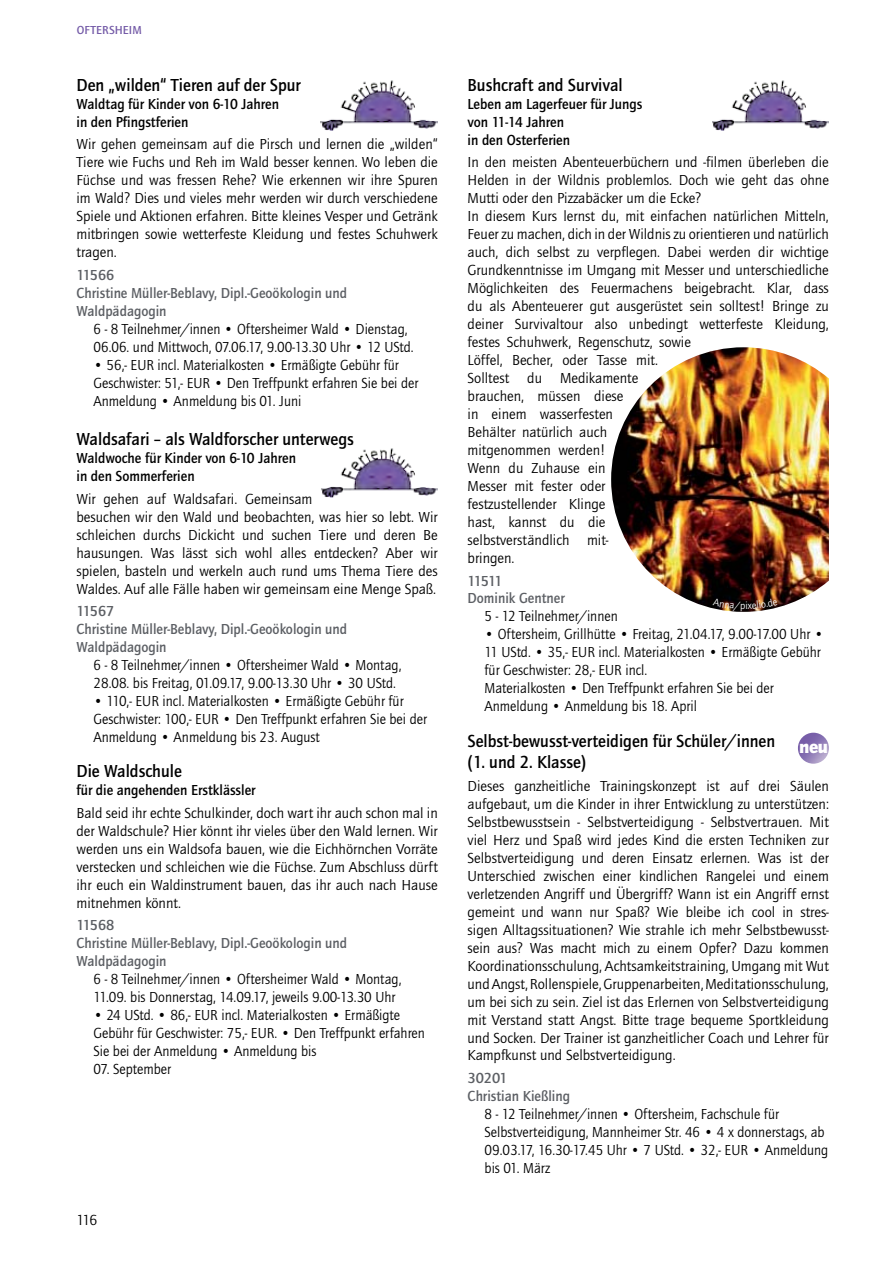
<style>
.page{position:relative;width:893px;height:1263px;background:#fff}
.page>*{position:absolute;margin:0;border:0;box-sizing:border-box;transform-origin:0 0}
.t1{font:900 18.75px "Quay Itc T";color:#fff}
.t2{font:700 18px/21.6px "Quay Itc T";color:#000;scale:.95 1}
.t3{font:15px/18px "Quay Itc T";color:#000;text-align:justify}
.t4{font:15px/18px "Quay Itc T";color:#000;scale:.95 1}
.t5{font:700 15px/18px "Quay Itc T";color:#5c5f64}
.t6{font:700 15px/18px "Quay Itc T";color:#000;scale:.95 1}
.t7{font:700 12px "Quay Itc T";letter-spacing:.005em;color:#755ca8}
</style>
<div class="page">
<img style="left:712px;top:80px;width:117px;height:50px">
<img style="left:611px;top:347px;width:218px;height:265px">
<img style="left:321px;top:80px;width:117px;height:50px">
<img style="left:321px;top:448px;width:117px;height:50px">
<img style="left:321px;top:448px;width:33px;height:1px">
<img style="left:798px;top:733px;width:31px;height:31px;border-radius:50%">
<svg style="left:713px;top:598px;width:65px;height:13px"></svg>
<p class="t7" style="left:77px;top:25px;width:66px">OFTERSHEIM</p>
<p class="t2" style="left:77px;top:75px;width:238px">Den „wilden“ Tieren auf der Spur</p>
<p class="t6" style="left:77px;top:95px;width:215px">Waldtag für Kinder von 6-10 Jahren in den Pfingstferien</p>
<p class="t3" style="left:76px;top:136px;width:363px">Wir gehen gemeinsam auf die Pirsch und lernen die „wilden“ Tiere wie Fuchs und Reh im Wald besser kennen. Wo leben die Füchse und was fressen Rehe? Wie erkennen wir ihre Spuren im Wald? Dies und vieles mehr werden wir durch verschiedene Spiele und Aktionen erfahren. Bitte kleines Vesper und Getränk mitbringen sowie wetterfeste Kleidung und festes Schuhwerk tragen.</p>
<p class="t5" style="left:76px;top:266px;width:272px">11566<br>Christine Müller-Beblavy, Dipl.-Geoökologin und<br>Waldpädagogin</p>
<p class="t4" style="left:94px;top:321px;width:339px">6 - 8 Teilnehmer/innen • Oftersheimer Wald • Dienstag,<br>06.06. und Mittwoch, 07.06.17, 9.00-13.30 Uhr • 12 UStd.</p>
<p class="t4" style="left:94px;top:357px;width:344px">• 56,- EUR incl. Material kosten • Ermäßigte Gebühr für<br>Geschwister: 51,- EUR • Den Treff punkt erfahren Sie bei der<br>Anmeldung • Anmeldung bis 01. Juni</p>
<p class="t2" style="left:77px;top:429px;width:294px">Waldsafari – als Waldforscher unterwegs</p>
<p class="t6" style="left:77px;top:450px;width:232px">Waldwoche für Kinder von 6-10 Jahren in den Sommerferien</p>
<p class="t3" style="left:77px;top:491px;width:363px;text-align:left">Wir gehen auf Waldsafari. Gemeinsam<br>besuchen wir den Wald und beobachten, was hier so lebt. Wir schleichen durchs Dickicht und suchen Tiere und deren Be hausungen. Was lässt sich wohl alles entdecken? Aber wir spielen, basteln und werkeln auch rund ums Thema Tiere des Waldes. Auf alle Fälle haben wir gemeinsam eine Menge Spaß.</p>
<p class="t5" style="left:77px;top:603px;width:272px">11567<br>Christine Müller-Beblavy, Dipl.-Geoökologin und<br>Waldpädagogin</p>
<p class="t4" style="left:94px;top:657px;width:326px">6 - 8 Teilnehmer/innen • Oftersheimer Wald • Montag,<br>28.08. bis Freitag, 01.09.17, 9.00-13.30 Uhr • 30 UStd.</p>
<p class="t4" style="left:94px;top:693px;width:353px">• 110,- EUR incl. Materialkosten • Ermäßigte Gebühr für<br>Geschwister: 100,- EUR • Den Treffpunkt erfahren Sie bei der<br>Anmeldung • Anmeldung bis 23. August</p>
<p class="t2" style="left:77px;top:761px;width:112px">Die Waldschule</p>
<p class="t6" style="left:77px;top:782px;width:190px">für die angehenden Erstklässler</p>
<p class="t3" style="left:77px;top:805px;width:363px">Bald seid ihr echte Schulkinder, doch wart ihr auch schon mal in der Waldschule? Hier könnt ihr vieles über den Wald lernen. Wir werden uns ein Waldsofa bauen, wie die Eichhörnchen Vorräte verstecken und schleichen wie die Füchse. Zum Abschluss dürft ihr euch ein Waldinstrument bauen, das ihr auch nach Hause mitnehmen könnt.</p>
<p class="t5" style="left:77px;top:917px;width:272px">11568<br>Christine Müller-Beblavy, Dipl.-Geoökologin und<br>Waldpädagogin</p>
<p class="t4" style="left:94px;top:971px;width:326px">6 - 8 Teilnehmer/innen • Oftersheimer Wald • Montag,<br>11.09. bis Donnerstag, 14.09.17, jeweils 9.00-13.30 Uhr</p>
<p class="t4" style="left:94px;top:1007px;width:350px">• 24 UStd. • 86,- EUR incl. Materialkosten • Ermäßigte<br>Gebühr für Geschwister: 75,- EUR. • Den Treffpunkt erfahren<br>Sie bei der Anmeldung • Anmeldung bis</p>
<p class="t4" style="left:94px;top:1061px;width:83px">07. September</p>
<p class="t3" style="left:77px;top:1212px;width:23px">116</p>
<p class="t2" style="left:468px;top:75px;width:165px">Bushcraft and Survival</p>
<p class="t6" style="left:468px;top:95px;width:185px">Leben am Lagerfeuer für Jungs von 11-14 Jahren<br>in den Osterferien</p>
<p class="t3" style="left:468px;top:154px;width:363px;text-align:left">In den meisten Abenteuerbüchern und -filmen überleben die Helden in der Wildnis problemlos. Doch wie geht das ohne Mutti oder den Pizzabäcker um die Ecke?<br>In diesem Kurs lernst du, mit einfachen natürlichen Mitteln, Feuer zu machen, dich in der Wildnis zu orientieren und natürlich auch, dich selbst zu verpflegen. Dabei werden dir wichtige Grundkenntnisse im Umgang mit Messer und unterschiedliche Möglichkeiten des Feuermachens beigebracht. Klar, dass du als Abenteuerer gut ausgerüstet sein solltest! Bringe zu deiner Survivaltour also unbedingt wetterfeste Kleidung, festes Schuhwerk, Regenschutz, sowie<br>Löffel, Becher, oder Tasse mit.<br>Solltest du Medikamente<br>brauchen, müssen diese<br>in einem wasserfesten<br>Behälter natürlich auch<br>mitgenommen werden!<br>Wenn du Zuhause ein<br>Messer mit fester oder<br>festzustellender Klinge<br>hast, kannst du die<br>selbstverständlich mit-<br>bringen.</p>
<p class="t5" style="left:468px;top:572px;width:99px">11511<br>Dominik Gentner</p>
<p class="t4" style="left:485px;top:609px;width:142px">5 - 12 Teilnehmer/innen</p>
<p class="t4" style="left:485px;top:627px;width:358px">• Oftersheim, Grillhütte • Freitag, 21.04.17, 9.00-17.00 Uhr • 11 UStd. • 35,- EUR incl. Material kosten • Ermäßigte Gebühr für Geschwister: 28,- EUR incl.<br>Materialkosten • Den Treffpunkt erfahren Sie bei der Anmeldung • Anmeldung bis 18. April</p>
<p class="t2" style="left:468px;top:731px;width:325px">Selbst-bewusst-verteidigen für Schüler/innen (1. und 2. Klasse)</p>
<p class="t3" style="left:467px;top:778px;width:363px">Dieses ganzheitliche Trainingskonzept ist auf drei Säulen aufgebaut, um die Kinder in ihrer Entwicklung zu unterstützen:<br>Selbstbewusstsein - Selbstverteidigung - Selbstvertrauen. Mit viel Herz und Spaß wird jedes Kind die ersten Techniken zur Selbstverteidigung und deren Einsatz erlernen. Was ist der Unterschied zwischen einer kindlichen Rangelei und einem verletzenden Angriff und Übergriff? Wann ist ein Angriff ernst gemeint und wann nur Spaß? Wie bleibe ich cool in stres&shy;sigen Alltagssituationen? Wie strahle ich mehr Selbst bewusst&shy;sein aus? Was macht mich zu einem Opfer? Dazu kommen Koordinationsschulung, Achtsamkeitstraining, Um gang mit Wut und Angst, Rollenspiele, Gruppenarbeiten, Medi ta tionsschulung, um bei sich zu sein. Ziel ist das Erlernen von Selbstverteidigung mit Verstand statt Angst. Bitte trage bequeme Sportkleidung und Socken. Der Trainer ist ganzheitlicher Coach und Lehrer für Kampfkunst und Selbstverteidigung.</p>
<p class="t5" style="left:467px;top:1070px;width:104px">30201<br>Christian Kießling</p>
<p class="t4" style="left:485px;top:1106px;width:363px">8 - 12 Teilnehmer/innen • Oftersheim, Fachschule für Selbstverteidigung, Mannheimer Str. 46 • 4 x donnerstags, ab 09.03.17, 16.30-17.45 Uhr • 7 UStd. • 32,- EUR • Anmeldung bis 01. März</p>
<p class="t1" style="left:799px;top:736px;width:31px">neu</p>
</div>
